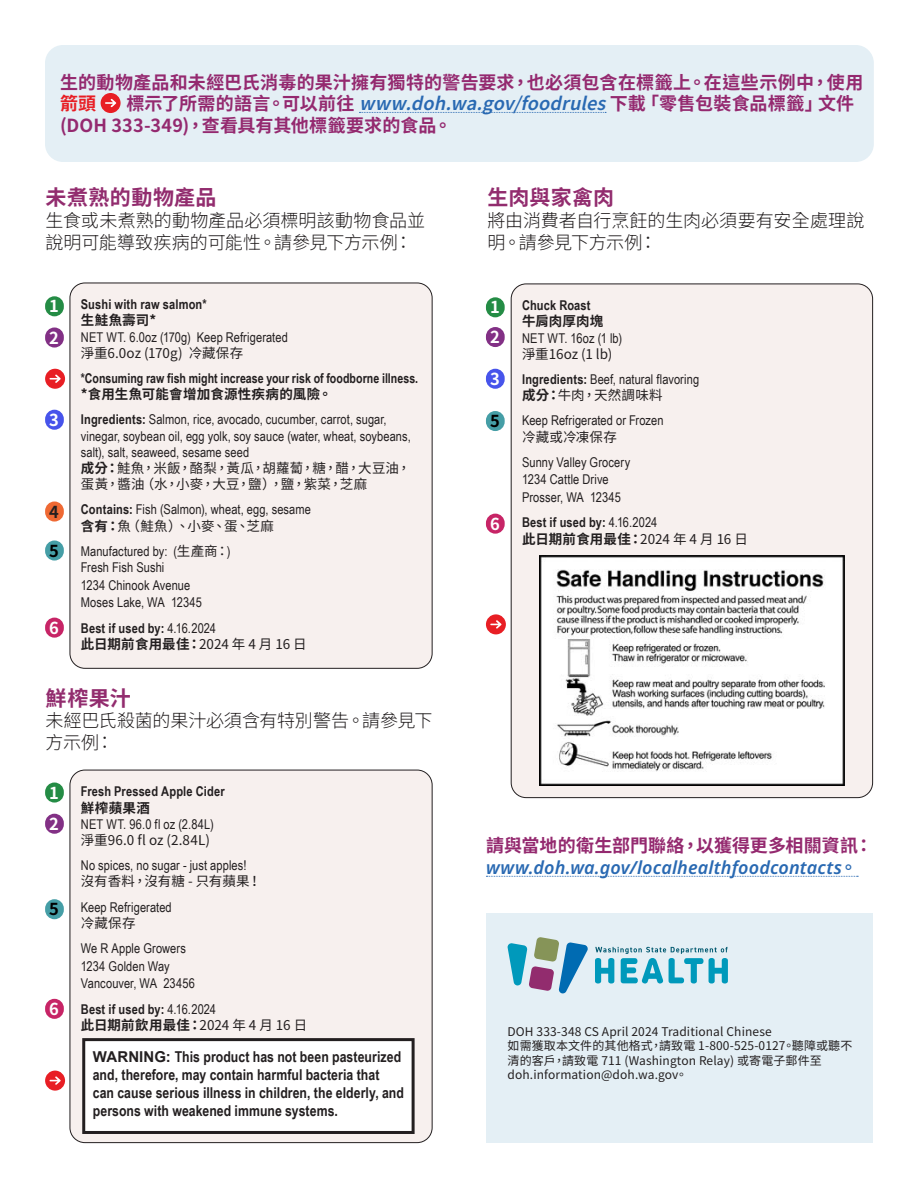
<style>
.page{position:relative;width:918px;height:1188px;background:#fff}
.page>*{position:absolute;margin:0;border:0;box-sizing:border-box;transform-origin:0 0}
.H2_Purple{font:700 21px "Noto Sans CJ Ktc";letter-spacing:.015em;color:#922c6e}
.H2_Purple-2{font:700 18px/21.6px "Noto Sans CJ Ktc";letter-spacing:.01em;color:#94296f}
.H2_Purple-3{font:300 18px/21.6px "Noto Sans TC";color:#231f20}
.H2_Purple-4{font:italic 600 18px "Noto Sans";letter-spacing:.005em;color:#2969b2}
.t1{font:700 16.5px "Noto Sans CJ Ktc";color:#fff}
.t2{font:700 16.5px "Noto Sans CJ Ktc";color:#000}
.t3{font:700 16.5px "Noto Sans CJ Ktc";color:#231f20}
.label{font:700 15px/18px "Arial Narrow";letter-spacing:.005em;color:#231f20}
.label-2{font:13.5px/16.2px "Arial Narrow";letter-spacing:.005em;color:#231f20}
.label-3{font:700 13.5px/16.2px "Arial Narrow";letter-spacing:.01em;color:#231f20}
.label-4{font:700 13.5px/16.2px "Arial Narrow";letter-spacing:.01em;color:#231f20;scale:.96 1}
.ADA{font:12px/14.4px "Noto Sans CJ Ktc";letter-spacing:.01em;color:#231f20}
.s1{color:#e81e24}
.s2{font-family:"Noto Sans TC";font-weight:600;font-style:italic;color:#2969b2}
.s3{font-family:"Noto Sans CJ Ktc"}
.s4{font-weight:700}
.s5{font-family:"Noto Sans CJ Ktc";font-weight:700}
.s6{font-weight:400}
.s7{font-family:"Noto Sans CJ Ktc";font-weight:400}
.s8{font-family:"Arial"}
.s9{font-family:"Noto Sans TC";font-style:normal}
</style>
<div class="page">
<div style="left:486px;top:914px;width:387px;height:229px;background:#e4eff5"></div>
<svg style="left:508px;top:937px;width:80px;height:56px"></svg>
<svg style="left:595px;top:947px;width:133px;height:37px"></svg>
<div style="left:45px;top:45px;width:829px;height:117px;background:#e4eff5;border-radius:18px"></div>
<svg style="left:359px;top:112px;width:247px;height:1px"></svg>
<div style="left:70px;top:283px;width:362px;height:385px;background:#f7f0ee;border-radius:15px"></div>
<div style="left:70px;top:283px;width:363px;height:386px;border:1px solid #231f20;border-radius:15px"></div>
<div style="left:45px;top:296px;width:19px;height:20px;background:#248c45;border-radius:9px"></div>
<div style="left:45px;top:410px;width:19px;height:20px;background:#4754eb;border-radius:9px"></div>
<div style="left:45px;top:502px;width:19px;height:20px;background:#ef6933;border-radius:9px"></div>
<div style="left:45px;top:328px;width:19px;height:20px;background:#823085;border-radius:9px"></div>
<div style="left:45px;top:541px;width:19px;height:20px;background:#459ea6;border-radius:9px"></div>
<div style="left:45px;top:618px;width:19px;height:20px;background:#c72466;border-radius:9px"></div>
<div style="left:45px;top:783px;width:19px;height:20px;background:#248c45;border-radius:9px"></div>
<div style="left:45px;top:814px;width:19px;height:20px;background:#823085;border-radius:9px"></div>
<div style="left:45px;top:899px;width:19px;height:20px;background:#459ea6;border-radius:9px"></div>
<div style="left:45px;top:999px;width:19px;height:20px;background:#c72466;border-radius:9px"></div>
<div style="left:70px;top:770px;width:362px;height:373px;background:#f7f0ee;border-radius:15px"></div>
<div style="left:70px;top:770px;width:363px;height:373px;border:1px solid #231f20;border-radius:15px"></div>
<div style="left:511px;top:284px;width:362px;height:514px;background:#f7f0ee;border-radius:15px"></div>
<div style="left:486px;top:297px;width:19px;height:20px;background:#248c45;border-radius:9px"></div>
<div style="left:486px;top:327px;width:19px;height:20px;background:#823085;border-radius:9px"></div>
<div style="left:486px;top:411px;width:19px;height:20px;background:#459ea6;border-radius:9px"></div>
<div style="left:486px;top:514px;width:19px;height:20px;background:#c72466;border-radius:9px"></div>
<div style="left:486px;top:369px;width:19px;height:20px;background:#4754eb;border-radius:9px"></div>
<img style="left:540px;top:556px;width:304px;height:229px">
<svg style="left:486px;top:876px;width:372px;height:1px"></svg>
<div style="left:101px;top:93px;width:20px;height:20px;background:#e81e24;border-radius:50%"></div>
<svg style="left:105px;top:99px;width:11px;height:8px"></svg>
<div style="left:45px;top:369px;width:20px;height:20px;background:#e81e24;border-radius:50%"></div>
<svg style="left:49px;top:375px;width:12px;height:8px"></svg>
<div style="left:45px;top:1071px;width:20px;height:20px;background:#e81e24;border-radius:50%"></div>
<svg style="left:49px;top:1076px;width:12px;height:9px"></svg>
<div style="left:486px;top:614px;width:20px;height:20px;background:#e81e24;border-radius:50%"></div>
<svg style="left:490px;top:620px;width:11px;height:9px"></svg>
<div style="left:84px;top:1040px;width:329px;height:92px;background:#fff"></div>
<div style="left:82px;top:1038px;width:333px;height:96px;border:3px solid #231f20"></div>
<h2 class="H2_Purple-2" style="left:60px;top:72px;width:805px">生的動物產品和未經巴氏消毒的果汁擁有獨特的警告要求，也必須包含在標籤上。在這些示例中，使用<span class="s1">箭頭</span></h2>
<h2 class="H2_Purple-2" style="left:60px;top:93px;width:796px;text-indent:66px">標示了所需的語言。可以前往 <span class="s2">www.doh.wa.gov/foodrules</span>下載「零售包裝食品標籤」文件(DOH 333-349)，查看具有其他標籤要求的食品。</h2>
<h2 class="H2_Purple" style="left:46px;top:186px;width:172px">未煮熟的動物產品</h2>
<h2 class="H2_Purple-3" style="left:46px;top:210px;width:381px">生食或未煮熟的動物產品必須標明該動物食品並說明可能導致疾病的可能性。請參見下方示例：</h2>
<h1 class="t1" style="left:49px;top:297px;width:11px">1</h1>
<h1 class="t1" style="left:49px;top:328px;width:11px">2</h1>
<h1 class="t1" style="left:49px;top:410px;width:11px">3</h1>
<h1 class="t3" style="left:49px;top:502px;width:11px">4</h1>
<h1 class="t2" style="left:49px;top:541px;width:11px">5</h1>
<h1 class="t1" style="left:49px;top:618px;width:11px">6</h1>
<p class="label-3" style="left:81px;top:296px;width:127px">Sushi with raw salmon*<span class="s3">生鮭魚壽司*</span></p>
<p class="label-2" style="left:81px;top:328px;width:209px">NET WT. 6.0oz (170g) Keep Refrigerated<span class="s3">淨重6.0oz (170g) 冷藏保存</span></p>
<p class="label-4" style="left:81px;top:370px;width:353px">*Consuming raw fish might increase your risk of foodborne illness. <span class="s3">*食用生魚可能會增加食源性疾病的風險。</span></p>
<p class="label-2" style="left:81px;top:411px;width:331px"><span class="s4">Ingredients:</span> Salmon, rice, avocado, cucumber, carrot, sugar, vinegar, soybean oil, egg yolk, soy sauce (water, wheat, soybeans, salt), salt, seaweed, sesame seed<br><span class="s5">成分：</span><span class="s3">鮭魚，米飯，酪梨，黃瓜，胡蘿蔔，糖，醋，大豆油，蛋黃，醬油（水，小麥，大豆，鹽），鹽，紫菜，芝麻</span></p>
<p class="label-2" style="left:81px;top:501px;width:232px"><span class="s4">Contains:</span> Fish (Salmon), wheat, egg, sesame<span class="s5">含有：</span><span class="s3">魚（鮭魚）、小麥、蛋、芝麻</span></p>
<p class="label-2" style="left:81px;top:542px;width:151px">Manufactured by: (<span class="s3">生產商：</span>)</p>
<p class="label-2" style="left:81px;top:559px;width:85px">Fresh Fish Sushi</p>
<p class="label-2" style="left:81px;top:576px;width:111px">1234 Chinook Avenue</p>
<p class="label-2" style="left:81px;top:594px;width:123px">Moses Lake, WA 12345</p>
<p class="label-3" style="left:81px;top:619px;width:227px">Best if used by: <span class="s6">4.16.2024<br></span><span class="s3">此日期前食用最佳：</span><span class="s7">2024 年 4 月 16 日</span></p>
<h2 class="H2_Purple" style="left:46px;top:686px;width:87px">鮮榨果汁</h2>
<h2 class="H2_Purple-3" style="left:46px;top:710px;width:389px">未經巴氏殺菌的果汁必須含有特別警告。請參見下方示例：</h2>
<h1 class="t1" style="left:49px;top:783px;width:11px">1</h1>
<h1 class="t1" style="left:49px;top:814px;width:11px">2</h1>
<p class="label-3" style="left:81px;top:783px;width:145px">Fresh Pressed Apple Cider<span class="s3">鮮榨蘋果酒</span></p>
<p class="label-2" style="left:81px;top:815px;width:134px">NET WT. 96.0 fl oz (2.84L)<span class="s3">淨重96.0 fl oz (2.84L)</span></p>
<p class="label-2" style="left:81px;top:857px;width:182px">No spices, no sugar - just apples!<span class="s3">沒有香料，沒有糖 - 只有蘋果！</span></p>
<p class="label-2" style="left:81px;top:898px;width:92px">Keep Refrigerated<span class="s3">冷藏保存</span></p>
<p class="label-2" style="left:81px;top:940px;width:107px">We R Apple Growers</p>
<p class="label-2" style="left:81px;top:957px;width:91px">1234 Golden Way</p>
<p class="label-2" style="left:81px;top:975px;width:116px">Vancouver, WA 23456</p>
<p class="label-3" style="left:81px;top:1000px;width:228px">Best if used by: <span class="s6">4.16.2024<br></span><span class="s3">此日期前飲用最佳：</span><span class="s7">2024 年 4 月 16 日</span></p>
<h1 class="t2" style="left:49px;top:900px;width:11px">5</h1>
<h1 class="t1" style="left:49px;top:1000px;width:11px">6</h1>
<p class="label" style="left:93px;top:1047px;width:313px"><span class="s8">WARNING:</span> This product has not been pasteurized and, therefore, may contain harmful bacteria that can cause serious illness in children, the elderly, and persons with weakened immune systems.</p>
<h2 class="H2_Purple" style="left:488px;top:186px;width:128px">生肉與家禽肉</h2>
<h2 class="H2_Purple-3" style="left:488px;top:210px;width:378px">將由消費者自行烹飪的生肉必須要有安全處理說明。請參見下方示例：</h2>
<h1 class="t1" style="left:490px;top:298px;width:11px">1</h1>
<h1 class="t1" style="left:490px;top:328px;width:11px">2</h1>
<h1 class="t1" style="left:490px;top:370px;width:11px">3</h1>
<h1 class="t2" style="left:490px;top:412px;width:11px">5</h1>
<h1 class="t1" style="left:490px;top:514px;width:11px">6</h1>
<p class="label-3" style="left:522px;top:297px;width:83px">Chuck Roast<span class="s3">牛肩肉厚肉塊</span></p>
<p class="label-2" style="left:522px;top:329px;width:101px">NET WT. 16oz (1 lb)<span class="s3">淨重16oz (1 lb)</span></p>
<p class="label-2" style="left:522px;top:371px;width:179px"><span class="s4">Ingredients:</span> Beef, natural flavoring<span class="s5">成分：</span><span class="s3">牛肉，天然調味料</span></p>
<p class="label-2" style="left:522px;top:412px;width:143px">Keep Refrigerated or Frozen<span class="s3">冷藏或冷凍保存</span></p>
<p class="label-2" style="left:522px;top:453px;width:110px">Sunny Valley Grocery</p>
<p class="label-2" style="left:522px;top:471px;width:88px">1234 Cattle Drive</p>
<p class="label-2" style="left:522px;top:489px;width:101px">Prosser, WA 12345</p>
<p class="label-3" style="left:522px;top:514px;width:227px">Best if used by: <span class="s6">4.16.2024<br></span><span class="s3">此日期前食用最佳：</span><span class="s7">2024 年 4 月 16 日</span></p>
<h2 class="H2_Purple-2" style="left:486px;top:835px;width:388px">請與當地的衛生部門聯絡，以獲得更多相關資訊：</h2>
<h2 class="H2_Purple-4" style="left:486px;top:855px;width:373px">www.doh.wa.gov/localhealthfoodcontacts<span class="s9">。</span></h2>
<p class="ADA" style="left:508px;top:1025px;width:266px">DOH 333-348 CS April 2024 Traditional Chinese</p>
<p class="ADA" style="left:508px;top:1039px;width:346px">如需獲取本文件的其他格式，請致電 1-800-525-0127。聽障或聽不清的客戶，請致電 711 (Washington Relay) 或寄電子郵件至doh.information@doh.wa.gov。</p>
</div>
